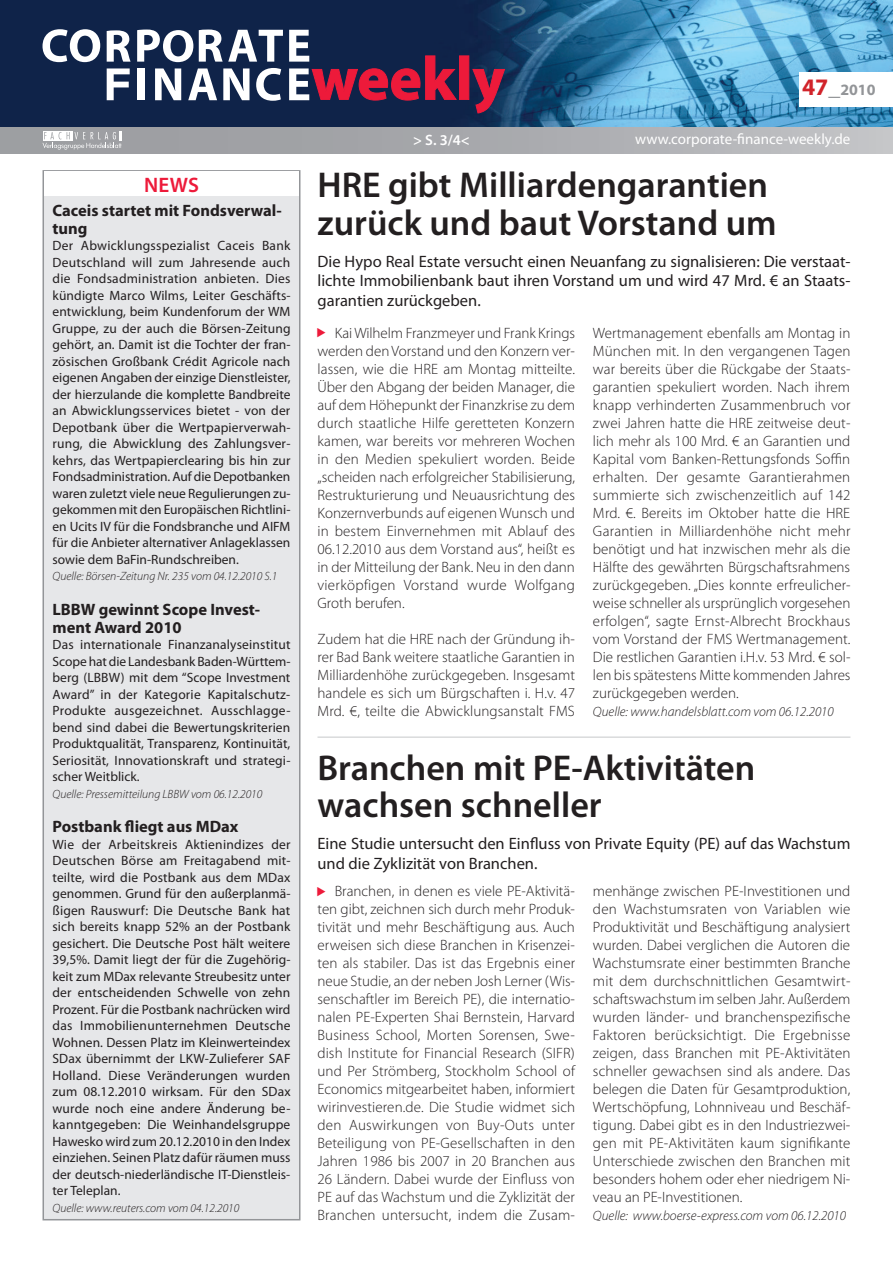
<style>
.page{position:relative;width:893px;height:1263px;background:#fff}
.page>*{position:absolute;margin:0;border:0;box-sizing:border-box;transform-origin:0 0}
.t1{font:600 36px/37.5px "Myriad Pro";color:#231f20}
.t2{font:600 21px "Myriad Pro";color:#ed1a3a}
.t3{font:16.5px/19.5px "Myriad Pro";color:#231f20;text-align:justify}
.t4{font:700 16.5px/18px "Myriad Pro";color:#231f20}
.t5{font:700 15.9px "Myriad Pro";color:#939598}
.t6{font:300 15px/18px "Myriad Pro";color:#231f20;text-align:justify}
.t7{font:15px "Myriad Pro";color:#fff}
.t8{font:600 15px "Myriad Pro";color:#fff}
.t9{font:13.5px/16.5px "Myriad Pro";color:#231f20;text-align:justify}
.t10{font:italic 300 13.5px "Myriad Pro";color:#231f20}
.t11{font:italic 300 12px "Myriad Pro";color:#231f20}
.s1{font-size:23.7px;color:#d1232a}
.s2{font-size:23.7px}
</style>
<div class="page">
<img style="left:0;top:0;width:893px;height:128px">
<div style="left:800px;top:72px;width:93px;height:34px;background:#fff"></div>
<div style="left:0;top:128px;width:893px;height:25px;background:linear-gradient(to right,#96979b,#bebfc2)"></div>
<svg style="left:43px;top:131px;width:79px;height:19px"></svg>
<svg style="left:43px;top:29px;width:57px;height:33px"></svg>
<svg style="left:107px;top:30px;width:24px;height:32px"></svg>
<svg style="left:137px;top:30px;width:56px;height:32px"></svg>
<svg style="left:199px;top:30px;width:84px;height:32px"></svg>
<svg style="left:107px;top:68px;width:23px;height:32px"></svg>
<div style="left:137px;top:68px;width:7px;height:32px;background:#fff"></div>
<svg style="left:155px;top:68px;width:26px;height:32px"></svg>
<svg style="left:188px;top:68px;width:29px;height:32px"></svg>
<svg style="left:223px;top:68px;width:26px;height:32px"></svg>
<svg style="left:256px;top:68px;width:25px;height:33px"></svg>
<svg style="left:289px;top:30px;width:216px;height:84px;background:#4f2c4f"></svg>
<div style="left:43px;top:171px;width:257px;height:1049px;background:#e6e7e9"></div>
<div style="left:43px;top:170px;width:257px;height:1050px;border:2px solid #939598"></div>
<div style="left:44px;top:172px;width:255px;height:24px;background:#fff"></div>
<hr style="left:317px;top:737px;width:533px;height:1px;background:#c7c8ca">
<p class="t5" style="left:802px;top:80px;width:75px"><span class="s1">47</span><span class="s2">_</span>2010</p>
<p class="t8" style="left:413px;top:130px;width:58px">&gt; S. 3/4&lt;</p>
<p class="t7" style="left:635px;top:130px;width:217px">www.corporate-finance-weekly.de</p>
<h2 class="t2" style="left:144px;top:171px;width:56px">NEWS</h2>
<h1 class="t1" style="left:317px;top:165px;width:461px">HRE gibt Milliardengarantien zurück und baut Vorstand um</h1>
<p class="t4" style="left:53px;top:201px;width:231px">Caceis startet mit Fondsverwal&shy;tung</p>
<p class="t9" style="left:53px;top:237px;width:240px">Der Abwicklungsspezialist Caceis Bank Deutschland will zum Jahresende auch die Fondsadministration anbieten. Dies kündigte Marco Wilms, Leiter Geschäfts&shy;entwicklung, beim Kundenforum der WM Gruppe, zu der auch die Börsen-Zeitung gehört, an. Damit ist die Tochter der fran&shy;zösischen Großbank Crédit Agricole nach eigenen Angaben der einzige Dienstleister, der hierzulande die komplette Bandbreite an Abwicklungsservices bietet - von der Depotbank über die Wertpapierverwah&shy;rung, die Abwicklung des Zahlungsver&shy;kehrs, das Wertpapierclearing bis hin zur Fondsadministration. Auf die Depotbanken waren zuletzt viele neue Regulierungen zu&shy;gekommen mit den Europäischen Richtlini&shy;en Ucits IV für die Fondsbranche und AIFM für die Anbieter alternativer Anlageklassen sowie dem BaFin-Rundschreiben.</p>
<p class="t11" style="left:53px;top:569px;width:226px">Quelle: Börsen-Zeitung Nr. 235 vom 04.12.2010 S.1</p>
<p class="t4" style="left:53px;top:600px;width:209px">LBBW gewinnt Scope Invest&shy;ment Award 2010</p>
<p class="t9" style="left:53px;top:636px;width:240px">Das internationale Finanzanalyseinstitut Scope hat die Landesbank Baden-Württem&shy;berg (LBBW) mit dem “Scope Investment Award” in der Kategorie Kapitalschutz-Produkte ausgezeichnet. Ausschlagge&shy;bend sind dabei die Bewertungskriterien Produktqualität, Transparenz, Kontinuität, Seriosität, Innovationskraft und strategi&shy;scher Weitblick.</p>
<p class="t11" style="left:53px;top:787px;width:211px">Quelle: Pressemitteilung LBBW vom 06.12.2010</p>
<p class="t4" style="left:53px;top:817px;width:187px">Postbank fliegt aus MDax</p>
<p class="t9" style="left:53px;top:836px;width:240px">Wie der Arbeitskreis Aktienindizes der Deutschen Börse am Freitagabend mit&shy;teilte, wird die Postbank aus dem MDax genommen. Grund für den außerplanmä&shy;ßigen Rauswurf: Die Deutsche Bank hat sich bereits knapp 52% an der Postbank gesichert. Die Deutsche Post hält weitere 39,5%. Damit liegt der für die Zugehörig&shy;keit zum MDax relevante Streubesitz unter der entscheidenden Schwelle von zehn Prozent. Für die Postbank nachrücken wird das Immobilienunternehmen Deutsche Wohnen. Dessen Platz im Kleinwerteindex SDax übernimmt der LKW-Zulieferer SAF Holland. Diese Veränderungen wurden zum 08.12.2010 wirksam. Für den SDax wurde noch eine andere Änderung be&shy;kanntgegeben: Die Weinhandelsgruppe Hawesko wird zum 20.12.2010 in den Index einziehen. Seinen Platz dafür räumen muss der deutsch-niederländische IT-Dienstleis&shy;ter Teleplan.</p>
<p class="t11" style="left:53px;top:1201px;width:188px">Quelle: www.reuters.com vom 04.12.2010</p>
<p class="t3" style="left:317px;top:251px;width:534px">Die Hypo Real Estate versucht einen Neuanfang zu signalisieren: Die verstaat&shy;lichte Immobilienbank baut ihren Vorstand um und wird 47 Mrd. € an Staats&shy;garantien zurückgeben.</p>
<p class="t6" style="left:317px;top:324px;width:259px;text-indent:17px">Kai Wilhelm Franzmeyer und Frank Krings werden den Vorstand und den Konzern ver&shy;lassen, wie die HRE am Montag mitteilte.<br>Über den Abgang der beiden Manager, die auf dem Höhepunkt der Finanzkrise zu dem durch staatliche Hilfe geretteten Konzern kamen, war bereits vor mehreren Wochen in den Medien spekuliert worden. Beide „scheiden nach erfolgreicher Stabilisierung, Restrukturierung und Neuausrichtung des Konzernverbunds auf eigenen Wunsch und in bestem Einvernehmen mit Ablauf des 06.12.2010 aus dem Vorstand aus“, heißt es in der Mitteilung der Bank. Neu in den dann vierköpfigen Vorstand wurde Wolfgang Groth berufen.</p>
<p class="t6" style="left:317px;top:630px;width:259px">Zudem hat die HRE nach der Gründung ih&shy;rer Bad Bank weitere staatliche Garantien in Milliardenhöhe zurückgegeben. Insgesamt handele es sich um Bürgschaften i. H.v. 47<br>Mrd. €, teilte die Abwicklungsanstalt FMS</p>
<p class="t6" style="left:593px;top:324px;width:259px">Wertmanagement ebenfalls am Montag in München mit. In den vergangenen Tagen war bereits über die Rückgabe der Staats&shy;garantien spekuliert worden. Nach ihrem knapp verhinderten Zusammenbruch vor zwei Jahren hatte die HRE zeitweise deut&shy;lich mehr als 100 Mrd. € an Garantien und Kapital vom Banken-Rettungsfonds Soffin erhalten. Der gesamte Garantierahmen summierte sich zwischenzeitlich auf 142<br>Mrd. €. Bereits im Oktober hatte die HRE Garantien in Milliardenhöhe nicht mehr benötigt und hat inzwischen mehr als die Hälfte des gewährten Bürgschaftsrahmens zurückgegeben. „Dies konnte erfreulicher&shy;weise schneller als ursprünglich vorgesehen erfolgen“, sagte Ernst-Albrecht Brockhaus vom Vorstand der FMS Wertmanagement.<br>Die restlichen Garantien i.H.v. 53 Mrd. € sol&shy;len bis spätestens Mitte kommenden Jahres zurückgegeben werden.</p>
<p class="t10" style="left:593px;top:704px;width:242px">Quelle: www.handelsblatt.com vom 06.12.2010</p>
<h1 class="t1" style="left:317px;top:748px;width:439px">Branchen mit PE-Aktivitäten wachsen schneller</h1>
<p class="t3" style="left:317px;top:834px;width:534px">Eine Studie untersucht den Einfluss von Private Equity (PE) auf das Wachstum und die Zyklizität von Branchen.</p>
<p class="t6" style="left:317px;top:882px;width:259px;text-indent:17px">Branchen, in denen es viele PE-Aktivitä&shy;ten gibt, zeichnen sich durch mehr Produk&shy;tivität und mehr Beschäftigung aus. Auch erweisen sich diese Branchen in Krisenzei&shy;ten als stabiler. Das ist das Ergebnis einer neue Studie, an der neben Josh Lerner (Wis&shy;senschaftler im Bereich PE), die internatio&shy;nalen PE-Experten Shai Bernstein, Harvard Business School, Morten Sorensen, Swe&shy;dish Institute for Financial Research (SIFR) und Per Strömberg, Stockholm School of Economics mitgearbeitet haben, informiert wirinvestieren.de. Die Studie widmet sich den Auswirkungen von Buy-Outs unter Beteiligung von PE-Gesellschaften in den Jahren 1986 bis 2007 in 20 Branchen aus 26 Ländern. Dabei wurde der Einfluss von PE auf das Wachstum und die Zyklizität der Branchen untersucht, indem die Zusam-</p>
<p class="t6" style="left:593px;top:882px;width:259px">menhänge zwischen PE-Investitionen und den Wachstumsraten von Variablen wie Produktivität und Beschäftigung analysiert wurden. Dabei verglichen die Autoren die Wachstumsrate einer bestimmten Branche mit dem durchschnittlichen Gesamtwirt&shy;schaftswachstum im selben Jahr. Außerdem wurden länder- und branchenspezifische Faktoren berücksichtigt. Die Ergebnisse zeigen, dass Branchen mit PE-Aktivitäten schneller gewachsen sind als andere. Das belegen die Daten für Gesamtproduktion, Wertschöpfung, Lohnniveau und Beschäf&shy;tigung. Dabei gibt es in den Industriezwei&shy;gen mit PE-Aktivitäten kaum signifikante Unterschiede zwischen den Branchen mit besonders hohem oder eher niedrigem Ni&shy;veau an PE-Investitionen.</p>
<p class="t10" style="left:593px;top:1208px;width:255px">Quelle: www.boerse-express.com vom 06.12.2010</p>
</div>
